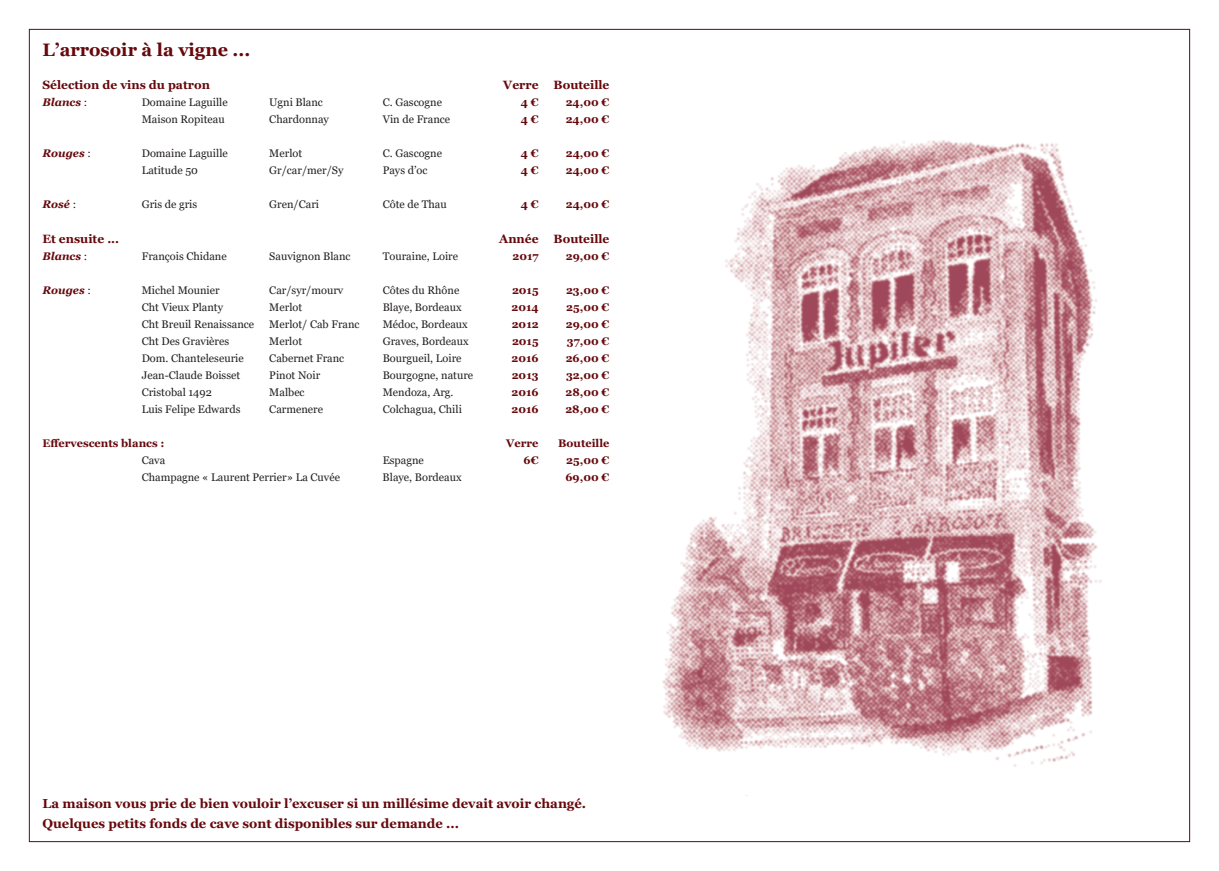
<style>
.page{position:relative;width:1219px;height:871px;background:#fff}
.page>*{position:absolute;margin:0;border:0;box-sizing:border-box;transform-origin:0 0}
.t1{font:700 18px "Georgia";color:#66080c}
.t2{font:700 13px/20px "Georgia";color:#66080c}
.t3{font:700 12px "Georgia";color:#66080c}
.t4{font:11px "Georgia";color:#231f20}
.t5{font:700 11px "Georgia";color:#66080c}
.t6{font:italic 700 11px "Georgia";color:#66080c}
.s1{font-weight:400;font-style:normal;color:#231f20}
</style>
<div class="page">
<img style="left:662px;top:140px;width:440px;height:627px">
<h1 class="t1" style="left:43px;top:38px;width:209px">L’arrosoir à la vigne ...</h1>
<p class="t3" style="left:43px;top:77px;width:169px">Sélection de vins du patron</p>
<p class="t3" style="left:503px;top:77px;width:37px">Verre</p>
<p class="t3" style="left:554px;top:77px;width:57px">Bouteille</p>
<p class="t6" style="left:43px;top:95px;width:46px">Blancs <span class="s1">:</span></p>
<p class="t4" style="left:142px;top:96px;width:88px">Domaine Laguille</p>
<p class="t4" style="left:269px;top:96px;width:55px">Ugni Blanc</p>
<p class="t4" style="left:383px;top:96px;width:61px">C. Gascogne</p>
<p class="t5" style="left:521px;top:95px;width:19px">4 €</p>
<p class="t5" style="left:566px;top:95px;width:45px">24,00 €</p>
<p class="t4" style="left:142px;top:113px;width:84px">Maison Ropiteau</p>
<p class="t4" style="left:269px;top:113px;width:61px">Chardonnay</p>
<p class="t4" style="left:383px;top:113px;width:69px">Vin de France</p>
<p class="t5" style="left:521px;top:112px;width:19px">4 €</p>
<p class="t5" style="left:566px;top:112px;width:45px">24,00 €</p>
<p class="t6" style="left:43px;top:146px;width:50px">Rouges <span class="s1">:</span></p>
<p class="t4" style="left:142px;top:147px;width:88px">Domaine Laguille</p>
<p class="t4" style="left:269px;top:147px;width:34px">Merlot</p>
<p class="t4" style="left:383px;top:147px;width:61px">C. Gascogne</p>
<p class="t5" style="left:521px;top:146px;width:19px">4 €</p>
<p class="t5" style="left:566px;top:146px;width:45px">24,00 €</p>
<p class="t4" style="left:142px;top:164px;width:58px">Latitude 50</p>
<p class="t4" style="left:269px;top:164px;width:76px">Gr/car/mer/Sy</p>
<p class="t4" style="left:383px;top:164px;width:46px">Pays d’oc</p>
<p class="t5" style="left:521px;top:163px;width:19px">4 €</p>
<p class="t5" style="left:566px;top:163px;width:45px">24,00 €</p>
<p class="t6" style="left:43px;top:197px;width:35px">Rosé <span class="s1">:</span></p>
<p class="t4" style="left:142px;top:198px;width:57px">Gris de gris</p>
<p class="t4" style="left:269px;top:198px;width:51px">Gren/Cari</p>
<p class="t4" style="left:383px;top:198px;width:66px">Côte de Thau</p>
<p class="t5" style="left:521px;top:197px;width:19px">4 €</p>
<p class="t5" style="left:566px;top:197px;width:45px">24,00 €</p>
<p class="t3" style="left:43px;top:231px;width:78px">Et ensuite ...</p>
<p class="t3" style="left:499px;top:231px;width:41px">Année</p>
<p class="t3" style="left:554px;top:231px;width:57px">Bouteille</p>
<p class="t6" style="left:43px;top:249px;width:46px">Blancs <span class="s1">:</span></p>
<p class="t4" style="left:142px;top:249px;width:87px">François Chidane</p>
<p class="t4" style="left:269px;top:249px;width:83px">Sauvignon Blanc</p>
<p class="t4" style="left:383px;top:249px;width:77px">Touraine, Loire</p>
<p class="t5" style="left:513px;top:249px;width:28px">2017</p>
<p class="t5" style="left:566px;top:249px;width:45px">29,00 €</p>
<p class="t6" style="left:43px;top:283px;width:50px">Rouges <span class="s1">:</span></p>
<p class="t4" style="left:142px;top:283px;width:79px">Michel Mounier</p>
<p class="t4" style="left:269px;top:283px;width:76px">Car/syr/mourv</p>
<p class="t4" style="left:383px;top:283px;width:78px">Côtes du Rhône</p>
<p class="t5" style="left:512px;top:283px;width:28px">2015</p>
<p class="t5" style="left:566px;top:283px;width:45px">23,00 €</p>
<p class="t4" style="left:142px;top:300px;width:83px">Cht Vieux Planty</p>
<p class="t4" style="left:269px;top:300px;width:34px">Merlot</p>
<p class="t4" style="left:383px;top:300px;width:80px">Blaye, Bordeaux</p>
<p class="t5" style="left:511px;top:300px;width:29px">2014</p>
<p class="t5" style="left:566px;top:300px;width:45px">25,00 €</p>
<p class="t4" style="left:142px;top:317px;width:114px">Cht Breuil Renaissance</p>
<p class="t4" style="left:269px;top:317px;width:92px">Merlot/ Cab Franc</p>
<p class="t4" style="left:383px;top:317px;width:87px">Médoc, Bordeaux</p>
<p class="t5" style="left:512px;top:317px;width:28px">2012</p>
<p class="t5" style="left:566px;top:317px;width:45px">29,00 €</p>
<p class="t4" style="left:142px;top:334px;width:89px">Cht Des Gravières</p>
<p class="t4" style="left:269px;top:334px;width:34px">Merlot</p>
<p class="t4" style="left:383px;top:334px;width:87px">Graves, Bordeaux</p>
<p class="t5" style="left:512px;top:334px;width:28px">2015</p>
<p class="t5" style="left:567px;top:334px;width:44px">37,00 €</p>
<p class="t4" style="left:142px;top:351px;width:103px">Dom. Chanteleseurie</p>
<p class="t4" style="left:269px;top:351px;width:76px">Cabernet Franc</p>
<p class="t4" style="left:383px;top:351px;width:80px">Bourgueil, Loire</p>
<p class="t5" style="left:511px;top:351px;width:29px">2016</p>
<p class="t5" style="left:566px;top:351px;width:45px">26,00 €</p>
<p class="t4" style="left:142px;top:368px;width:100px">Jean-Claude Boisset</p>
<p class="t4" style="left:269px;top:368px;width:52px">Pinot Noir</p>
<p class="t4" style="left:383px;top:368px;width:92px">Bourgogne, nature</p>
<p class="t5" style="left:512px;top:368px;width:28px">2013</p>
<p class="t5" style="left:566px;top:368px;width:45px">32,00 €</p>
<p class="t4" style="left:142px;top:385px;width:72px">Cristobal 1492</p>
<p class="t4" style="left:269px;top:385px;width:37px">Malbec</p>
<p class="t4" style="left:383px;top:385px;width:72px">Mendoza, Arg.</p>
<p class="t5" style="left:511px;top:385px;width:29px">2016</p>
<p class="t5" style="left:565px;top:385px;width:46px">28,00 €</p>
<p class="t4" style="left:142px;top:402px;width:100px">Luis Felipe Edwards</p>
<p class="t4" style="left:269px;top:402px;width:55px">Carmenere</p>
<p class="t4" style="left:383px;top:402px;width:81px">Colchagua, Chili</p>
<p class="t5" style="left:511px;top:402px;width:29px">2016</p>
<p class="t5" style="left:565px;top:402px;width:46px">28,00 €</p>
<p class="t5" style="left:42px;top:436px;width:124px">Effervescents blancs :</p>
<p class="t5" style="left:506px;top:436px;width:34px">Verre</p>
<p class="t5" style="left:558px;top:436px;width:53px">Bouteille</p>
<p class="t4" style="left:142px;top:453px;width:25px">Cava</p>
<p class="t4" style="left:383px;top:453px;width:43px">Espagne</p>
<p class="t5" style="left:524px;top:453px;width:16px">6€</p>
<p class="t5" style="left:566px;top:453px;width:45px">25,00 €</p>
<p class="t4" style="left:142px;top:470px;width:200px">Champagne « Laurent Perrier» La Cuvée</p>
<p class="t4" style="left:383px;top:470px;width:80px">Blaye, Bordeaux</p>
<p class="t5" style="left:565px;top:470px;width:45px">69,00 €</p>
<p class="t2" style="left:43px;top:793px;width:545px">La maison vous prie de bien vouloir l’excuser si un millésime devait avoir changé.<br>Quelques petits fonds de cave sont disponibles sur demande ...</p>
</div>
